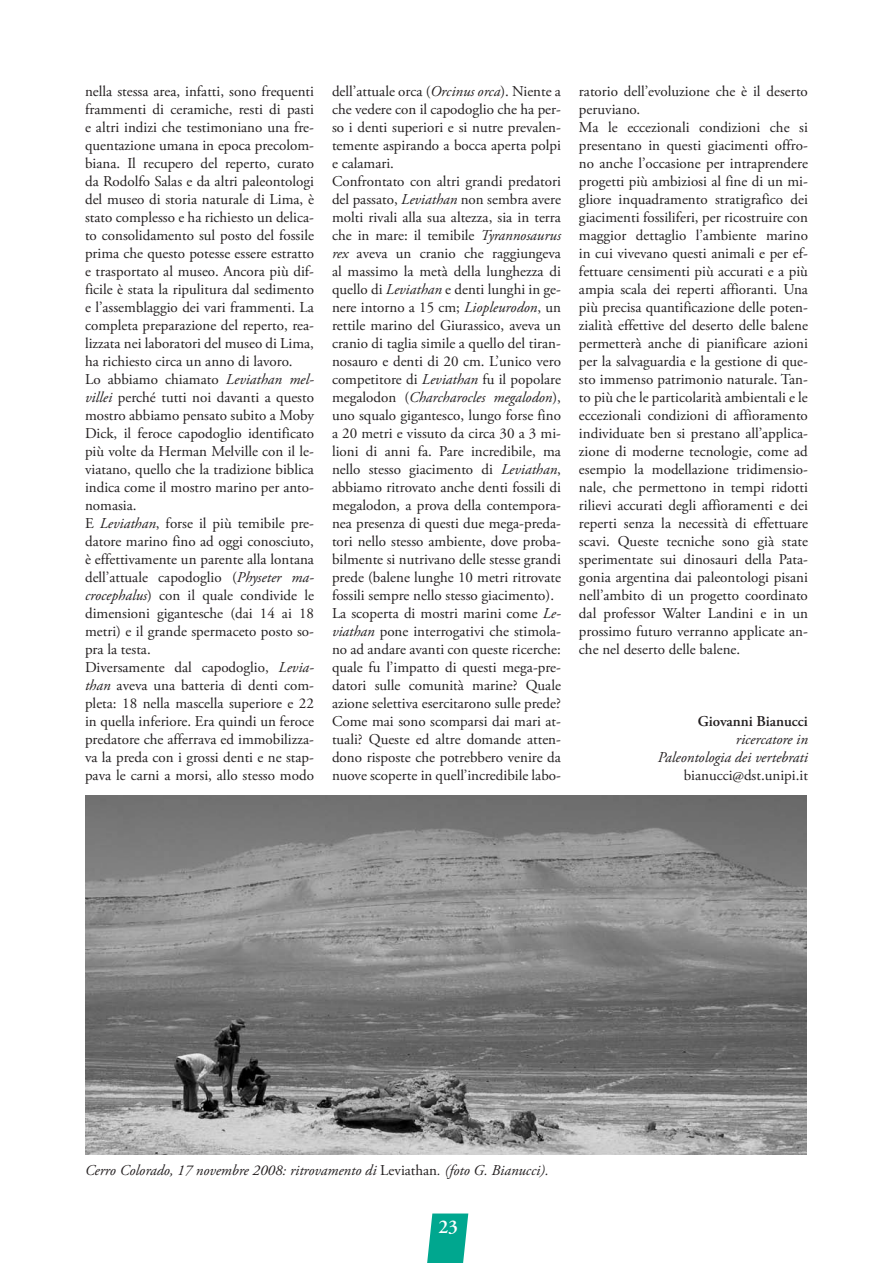
<style>
.page{position:relative;width:893px;height:1263px;background:#fff}
.page>*{position:absolute;margin:0;border:0;box-sizing:border-box;transform-origin:0 0}
.t1{font:600 19.5px "Adobe Garamond Pro";color:#fff}
.t2{font:15px/18px "Adobe Garamond Pro";color:#231f20}
.t3{font:italic 15px/18px "Adobe Garamond Pro";color:#231f20;text-align:right}
.t4{font:600 15px "Adobe Garamond Pro";color:#231f20}
.s1{font-style:italic}
.s2{font-style:normal}
</style>
<div class="page">
<svg style="left:427px;top:1213px;width:41px;height:50px;background:#21b29d"></svg>
<img style="left:85px;top:795px;width:722px;height:359px">
<p class="t2" style="left:85px;top:83px;width:230px">nella stessa area, infatti, sono frequenti frammenti di ceramiche, resti di pasti e altri indizi che testimoniano una fre&shy;quentazione umana in epoca precolom&shy;biana. Il recupero del reperto, curato da Rodolfo Salas e da altri paleontologi del museo di storia naturale di Lima, è stato complesso e ha richiesto un delica&shy;to consolidamento sul posto del fossile prima che questo potesse essere estratto e trasportato al museo. Ancora più dif&shy;ficile è stata la ripulitura dal sedimento e l’assemblaggio dei vari frammenti. La completa preparazione del reperto, rea&shy;lizzata nei laboratori del museo di Lima, ha richiesto circa un anno di lavoro.<br>Lo abbiamo chiamato <span class="s1">Leviathan mel&shy;villei</span> perché tutti noi davanti a questo mostro abbiamo pensato subito a Moby Dick, il feroce capodoglio identificato più volte da Herman Melville con il le&shy;viatano, quello che la tradizione biblica indica come il mostro marino per anto&shy;nomasia.<br>E <span class="s1">Leviathan</span>, forse il più temibile pre&shy;datore marino fino ad oggi conosciuto, è effettivamente un parente alla lontana dell’attuale capodoglio (<span class="s1">Physeter ma&shy;crocephalus</span>) con il quale condivide le dimensioni gigantesche (dai 14 ai 18 metri) e il grande spermaceto posto so&shy;pra la testa.<br>Diversamente dal capodoglio, <span class="s1">Levia&shy;than</span> aveva una batteria di denti com&shy;pleta: 18 nella mascella superiore e 22 in quella inferiore. Era quindi un feroce predatore che afferrava ed immobilizza&shy;va la preda con i grossi denti e ne stap&shy;pava le carni a morsi, allo stesso modo</p>
<p class="t2" style="left:332px;top:83px;width:231px">dell’attuale orca (<span class="s1">Orcinus orca</span>). Niente a che vedere con il capodoglio che ha per&shy;so i denti superiori e si nutre prevalen&shy;temente aspirando a bocca aperta polpi e calamari.<br>Confrontato con altri grandi predatori del passato, <span class="s1">Leviathan</span> non sembra avere molti rivali alla sua altezza, sia in terra che in mare: il temibile <span class="s1">Tyrannosaurus rex</span> aveva un cranio che raggiungeva al massimo la metà della lunghezza di quello di <span class="s1">Leviathan</span> e denti lunghi in ge&shy;nere intorno a 15 cm; <span class="s1">Liopleurodon</span>, un rettile marino del Giurassico, aveva un cranio di taglia simile a quello del tiran&shy;nosauro e denti di 20 cm. L’unico vero competitore di <span class="s1">Leviathan</span> fu il popolare megalodon (<span class="s1">Charcharocles megalodon</span>), uno squalo gigantesco, lungo forse fino a 20 metri e vissuto da circa 30 a 3 mi&shy;lioni di anni fa. Pare incredibile, ma nello stesso giacimento di <span class="s1">Leviathan</span>, abbiamo ritrovato anche denti fossili di megalodon, a prova della contempora&shy;nea presenza di questi due mega-preda&shy;tori nello stesso ambiente, dove proba&shy;bilmente si nutrivano delle stesse grandi prede (balene lunghe 10 metri ritrovate fossili sempre nello stesso giacimento).<br>La scoperta di mostri marini come <span class="s1">Le&shy;viathan</span> pone interrogativi che stimola&shy;no ad andare avanti con queste ricerche: quale fu l’impatto di questi mega-pre&shy;datori sulle comunità marine? Quale azione selettiva esercitarono sulle prede?<br>Come mai sono scomparsi dai mari at&shy;tuali? Queste ed altre domande atten&shy;dono risposte che potrebbero venire da nuove scoperte in quell’incredibile labo-</p>
<p class="t2" style="left:579px;top:83px;width:230px">ratorio dell’evoluzione che è il deserto peruviano.<br>Ma le eccezionali condizioni che si presentano in questi giacimenti offro&shy;no anche l’occasione per intraprendere progetti più ambiziosi al fine di un mi&shy;gliore inquadramento stratigrafico dei giacimenti fossiliferi, per ricostruire con maggior dettaglio l’ambiente marino in cui vivevano questi animali e per ef&shy;fettuare censimenti più accurati e a più ampia scala dei reperti affioranti. Una più precisa quantificazione delle poten&shy;zialità effettive del deserto delle balene permetterà anche di pianificare azioni per la salvaguardia e la gestione di que&shy;sto immenso patrimonio naturale. Tan&shy;to più che le particolarità ambientali e le eccezionali condizioni di affioramento individuate ben si prestano all’applica&shy;zione di moderne tecnologie, come ad esempio la modellazione tridimensio&shy;nale, che permettono in tempi ridotti rilievi accurati degli affioramenti e dei reperti senza la necessità di effettuare scavi. Queste tecniche sono già state sperimentate sui dinosauri della Pata&shy;gonia argentina dai paleontologi pisani nell’ambito di un progetto coordinato dal professor Walter Landini e in un prossimo futuro verranno applicate an&shy;che nel deserto delle balene.</p>
<p class="t4" style="left:698px;top:713px;width:111px">Giovanni Bianucci</p>
<p class="t3" style="left:658px;top:731px;width:152px">ricercatore in<br>Paleontologia dei vertebrati</p>
<p class="t2" style="left:684px;top:767px;width:126px">bianucci@dst.unipi.it</p>
<p class="t3" style="left:85px;top:1161px;width:465px">Cerro Colorado, 17 novembre 2008: ritrovamento di <span class="s2">Leviathan</span>. (foto G. Bianucci).</p>
<h1 class="t1" style="left:438px;top:1215px;width:21px">23</h1>
</div>
